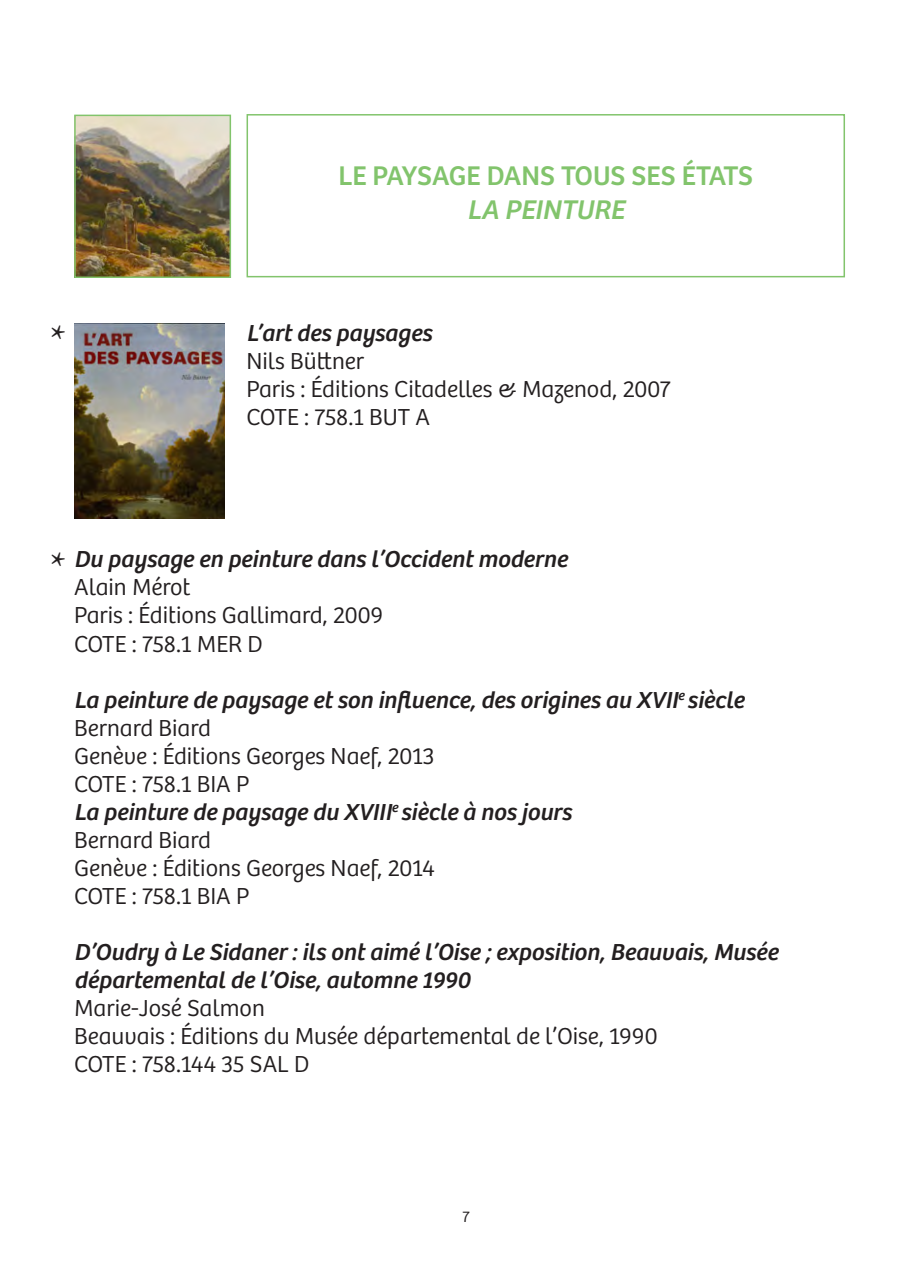
<style>
.page{position:relative;width:924px;height:1275px;background:#fff}
.page>*{position:absolute;margin:0;border:0;box-sizing:border-box;transform-origin:0 0}
.t1{font:40px "Minion Pro";color:#231f20}
.t2{font:28px "Bree";color:#82c46c}
.t3{font:italic 28px "Bree";color:#82c46c}
.t4{font:italic 24px/28px "Bree";color:#231f20}
.t5{font:300 24px "Bree";color:#231f20}
.t6{font:300 24px "Bree";letter-spacing:-.02em;color:#231f20}
.t7{font:300 16px "Bree";color:#231f20}
</style>
<div class="page">
<img style="left:77px;top:118px;width:151px;height:157px">
<div style="left:74px;top:115px;width:157px;height:163px;border:2px solid #82c46c"></div>
<div style="left:246px;top:114px;width:598px;height:163px;border:2px solid #82c46c"></div>
<img style="left:74px;top:323px;width:151px;height:196px">
<p class="t1" style="left:50px;top:313px;width:18px">*</p>
<p class="t2" style="left:338px;top:159px;width:416px">LE PAYSAGE DANS TOUS SES ÉTATS</p>
<p class="t3" style="left:467px;top:193px;width:159px">LA PEINTURE</p>
<p class="t4" style="left:246px;top:319px;width:187px">L’art des paysages</p>
<p class="t5" style="left:246px;top:347px;width:119px">Nils Büttner</p>
<p class="t5" style="left:246px;top:375px;width:425px">Paris : Éditions Citadelles &amp; Mazenod, 2007</p>
<p class="t6" style="left:246px;top:404px;width:185px">COTE : 758.1 BUT A</p>
<p class="t1" style="left:50px;top:539px;width:18px">*</p>
<p class="t4" style="left:74px;top:546px;width:494px">Du paysage en peinture dans l’Occident moderne</p>
<p class="t5" style="left:74px;top:574px;width:118px">Alain Mérot</p>
<p class="t5" style="left:74px;top:602px;width:310px">Paris : Éditions Gallimard, 2009</p>
<p class="t6" style="left:74px;top:630px;width:190px">COTE : 758.1 MER D</p>
<p class="t4" style="left:74px;top:686px;width:671px">La peinture de paysage et son influence, des origines au XVII<sup>e</sup> siècle</p>
<p class="t5" style="left:74px;top:714px;width:138px">Bernard Biard</p>
<p class="t5" style="left:74px;top:742px;width:362px">Genève : Éditions Georges Naef, 2013</p>
<p class="t6" style="left:74px;top:770px;width:177px">COTE : 758.1 BIA P</p>
<p class="t4" style="left:74px;top:798px;width:498px">La peinture de paysage du XVIII<sup>e</sup> siècle à nos jours</p>
<p class="t5" style="left:74px;top:826px;width:138px">Bernard Biard</p>
<p class="t5" style="left:74px;top:854px;width:361px">Genève : Éditions Georges Naef, 2014</p>
<p class="t6" style="left:74px;top:882px;width:177px">COTE : 758.1 BIA P</p>
<p class="t4" style="left:74px;top:938px;width:705px">D’Oudry à Le Sidaner : ils ont aimé l’Oise ; exposition, Beauvais, Musée départemental de l’Oise, automne 1990</p>
<p class="t5" style="left:74px;top:994px;width:192px">Marie-José Salmon</p>
<p class="t5" style="left:74px;top:1022px;width:584px">Beauvais : Éditions du Musée départemental de l’Oise, 1990</p>
<p class="t6" style="left:74px;top:1050px;width:237px">COTE : 758.144 35 SAL D</p>
<p class="t7" style="left:462px;top:1207px;width:9px">7</p>
</div>
